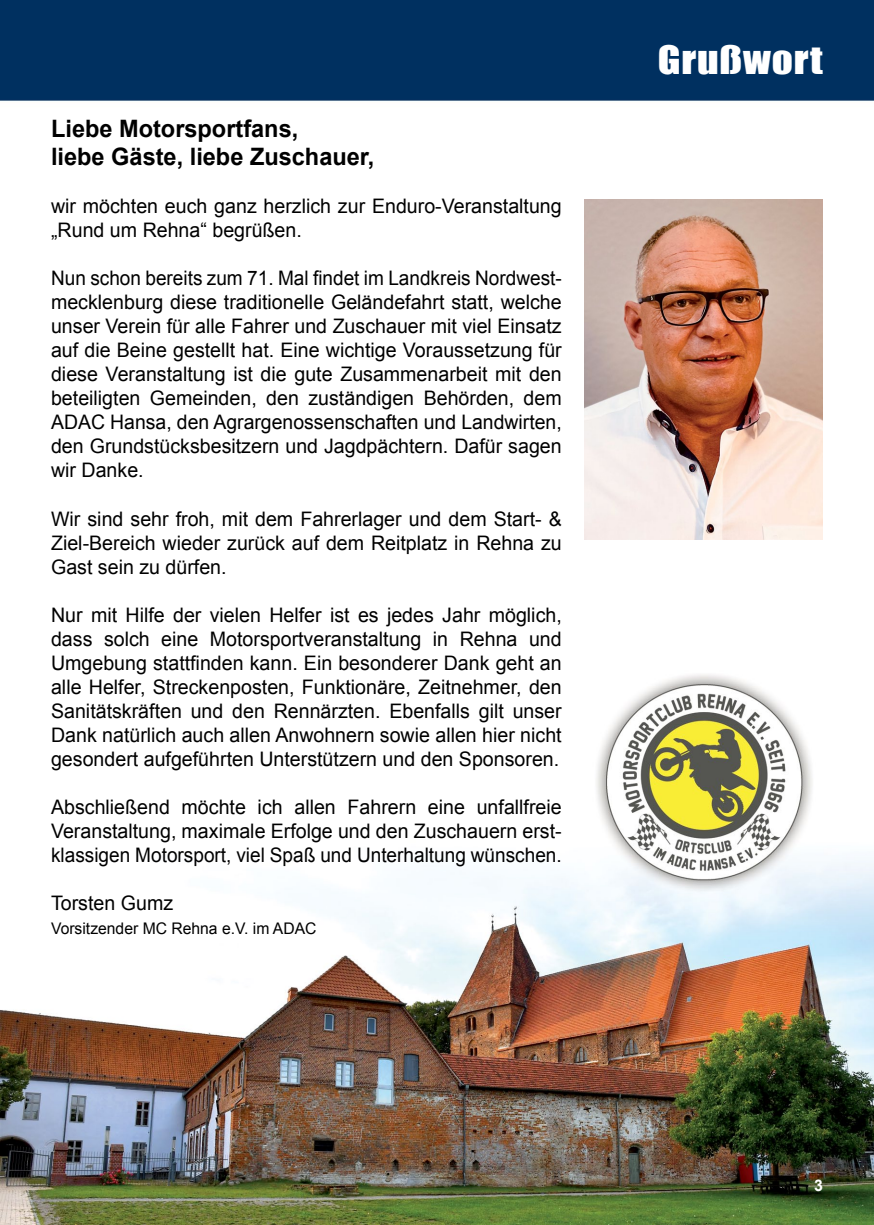
<style>
.page{position:relative;width:874px;height:1225px;background:#fff}
.page>*{position:absolute;margin:0;border:0;box-sizing:border-box;transform-origin:0 0}
.t1{font:36px "Impact";letter-spacing:.02em;color:#fff;scale:1.15 1}
.t2{font:700 24px/28.8px "Arial";color:#000}
.t3{font:20px/24px "Arial";color:#000;text-align:justify}
.t4{font:20px/24px "Arial";color:#000;text-align:justify;scale:.95 1}
.t5{font:16px "Arial";color:#000}
.t6{font:700 16px "Arial";color:#fff}
</style>
<div class="page">
<img style="left:0;top:0;width:873px;height:1225px">
<img style="left:0;top:663px;width:873px;height:561px">
<img style="left:584px;top:200px;width:238px;height:340px">
<p class="t2" style="left:51px;top:115px;width:324px">Liebe Motorsportfans,<br>liebe Gäste, liebe Zuschauer,</p>
<p class="t3" style="left:51px;top:195px;width:512px">wir möchten euch ganz herzlich zur Enduro-Veranstaltung „Rund um Rehna“ begrüßen.</p>
<p class="t4" style="left:51px;top:267px;width:539px">Nun schon bereits zum 71. Mal findet im Landkreis Nordwest&shy;mecklenburg diese traditionelle Geländefahrt statt, welche unser Verein für alle Fahrer und Zuschauer mit viel Einsatz auf die Beine gestellt hat. Eine wichtige Voraussetzung für diese Veranstaltung ist die gute Zusammenarbeit mit den beteiligten Gemeinden, den zuständigen Behörden, dem ADAC Hansa, den Agrargenossenschaften und Landwirten, den Grundstücksbesitzern und Jagdpächtern. Dafür sagen wir Danke.</p>
<p class="t3" style="left:51px;top:507px;width:512px">Wir sind sehr froh, mit dem Fahrerlager und dem Start- &amp; Ziel-Bereich wieder zurück auf dem Reitplatz in Rehna zu Gast sein zu dürfen.</p>
<p class="t3" style="left:51px;top:603px;width:512px">Nur mit Hilfe der vielen Helfer ist es jedes Jahr möglich, dass solch eine Motorsportveranstaltung in Rehna und Umgebung stattfinden kann. Ein besonderer Dank geht an alle Helfer, Streckenposten, Funktionäre, Zeitnehmer, den Sanitätskräften und den Rennärzten. Ebenfalls gilt unser Dank natürlich auch allen Anwohnern sowie allen hier nicht gesondert aufgeführten Unterstützern und den Sponsoren.</p>
<p class="t3" style="left:51px;top:795px;width:512px">Abschließend möchte ich allen Fahrern eine unfallfreie Veranstaltung, maximale Erfolge und den Zuschauern erst&shy;klassigen Motorsport, viel Spaß und Unterhaltung wünschen.</p>
<p class="t3" style="left:51px;top:891px;width:123px">Torsten Gumz</p>
<p class="t5" style="left:51px;top:917px;width:267px">Vorsitzender MC Rehna e.V. im ADAC</p>
<h1 class="t1" style="left:657px;top:32px;width:145px">GRUßWORT</h1>
<p class="t6" style="left:813px;top:1175px;width:10px">3</p>
</div>
